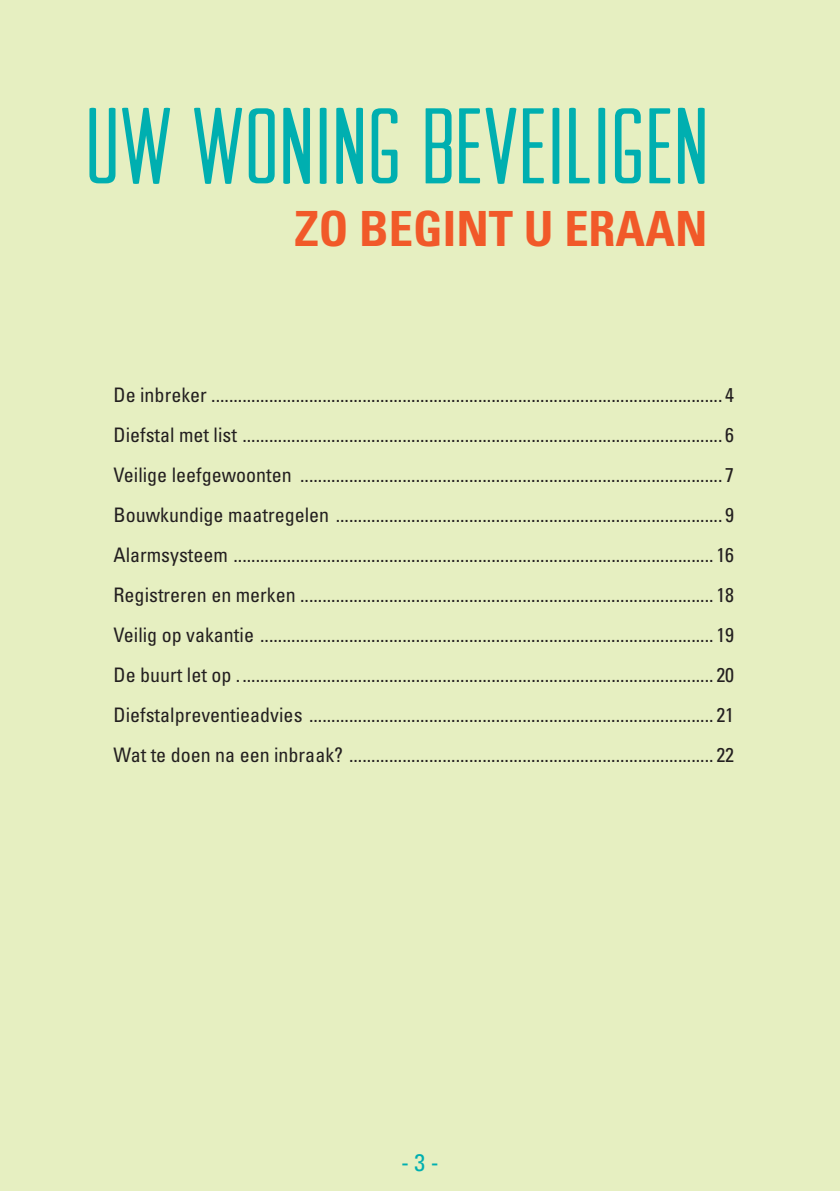
<style>
.page{position:relative;width:840px;height:1191px;background:#fff}
.page>*{position:absolute;margin:0;border:0;box-sizing:border-box;transform-origin:0 0}
.t1{font:108px "Arvil Sans";color:#00afb0}
.t2{font:700 condensed 48.6px "Univers";color:#f15929}
.t3{font:condensed 24px "Univers";color:#00afb0}
.t4{font:condensed 20px/40px "Univers";color:#231f20;text-align:justify}
</style>
<div class="page">
<div style="left:0;top:0;width:839px;height:1191px;background:#e6efc1"></div>
<h1 class="t1" style="left:85px;top:87px;width:625px">UW WONING BEVEILIGEN</h1>
<h2 class="t2" style="left:294px;top:199px;width:414px">ZO BEGINT U ERAAN</h2>
<p class="t4" style="left:113px;top:374px;width:622px">De inbreker ................................................................................................................... 4<br>Diefstal met list ............................................................................................................ 6<br>Veilige leefgewoonten ............................................................................................... 7<br>Bouwkundige maatregelen ....................................................................................... 9<br>Alarmsysteem ............................................................................................................ 16<br>Registreren en merken ............................................................................................. 18<br>Veilig op vakantie ...................................................................................................... 19<br>De buurt let op . .......................................................................................................... 20<br>Diefstalpreventieadvies ........................................................................................... 21<br>Wat te doen na een inbraak? .................................................................................. 22</p>
<p class="t3" style="left:401px;top:1147px;width:39px">- 3 -</p>
</div>
